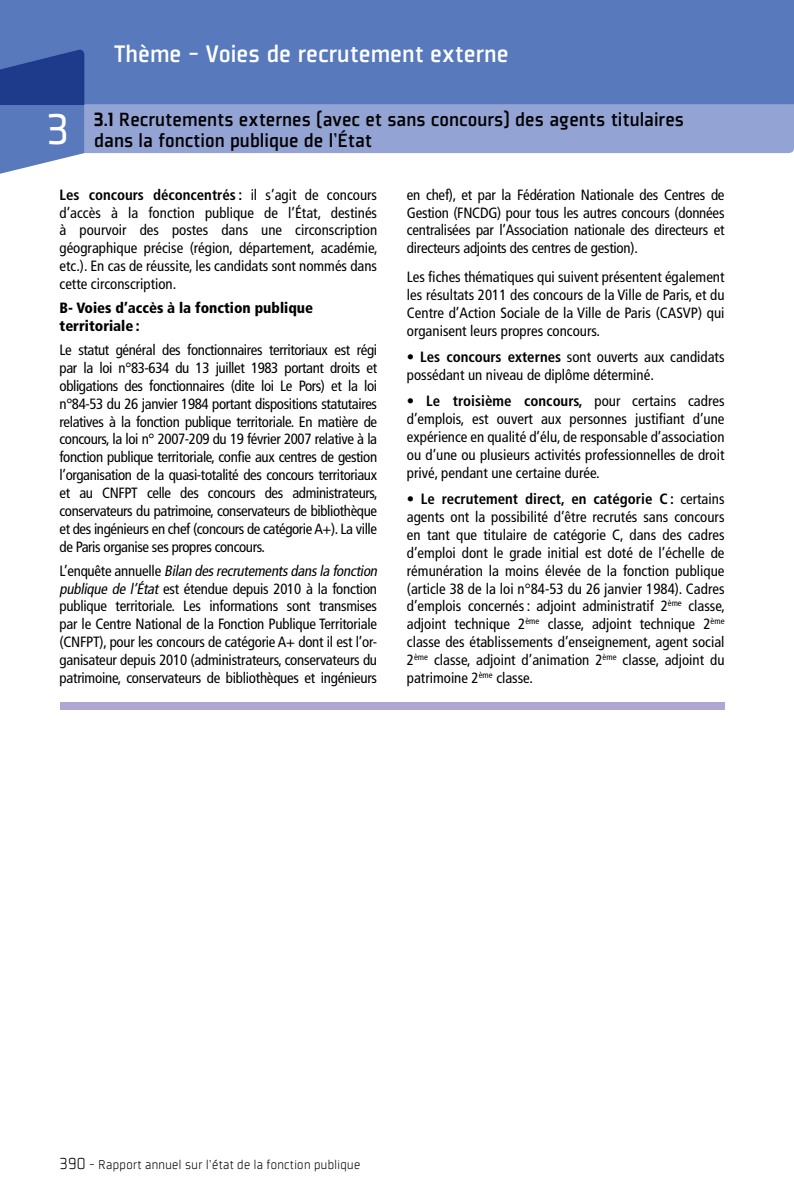
<style>
.page{position:relative;width:794px;height:1191px;background:#fff}
.page>*{position:absolute;margin:0;border:0;box-sizing:border-box;transform-origin:0 0}
.t1{font:47.25px "Plexes";color:#fff}
.t2{font:500 26.25px "Plexes";color:#fff}
.t3{font:500 21px/21px "Plexes";color:#000}
.t4{font:condensed 14.88px/17.8px "Frutiger";letter-spacing:-.015em;color:#000;text-align:justify}
.t5{font:900 condensed 14.88px/17.8px "Frutiger";color:#000}
.t6{font:300 14px "Plexes";letter-spacing:-.02em;color:#000}
.s1{font-weight:900}
.s2{font-weight:700}
.s3{font-style:italic}
.s4{font-size:17.5px}
</style>
<div class="page">
<div style="left:0;top:0;width:794px;height:104px;background:#587abc"></div>
<svg style="left:0;top:50px;width:794px;height:124px"></svg>
<hr style="left:793px;top:0;width:1px;height:104px;background:#587abc">
<div style="left:60px;top:702px;width:664px;height:8px;background:#b0a6d2"></div>
<h2 class="t2" style="left:114px;top:40px;width:396px">Thème - Voies de recrutement externe</h2>
<h3 class="t3" style="left:94px;top:109px;width:591px"><span class="s1">3.1</span> Recrutements externes (avec et sans concours) des agents titulaires dans la fonction publique de l’État</h3>
<p class="t4" style="left:60px;top:186px;width:320px"><span class="s2">Les concours déconcentrés :</span> il s’agit de concours d’accès à la fonction publique de l’État, destinés à pourvoir des postes dans une circonscription géographique précise (région, département, académie, etc.). En cas de réussite, les candidats sont nommés dans cette circonscription.</p>
<p class="t5" style="left:60px;top:299px;width:255px">B- Voies d’accès à la fonction publique territoriale :</p>
<p class="t4" style="left:60px;top:341px;width:320px">Le statut général des fonctionnaires territoriaux est régi par la loi n°83-634 du 13 juillet 1983 portant droits et obligations des fonctionnaires (dite loi Le Pors) et la loi n°84-53 du 26 janvier 1984 portant dispositions statutaires relatives à la fonction publique territoriale. En matière de concours, la loi n° 2007-209 du 19 février 2007 relative à la fonction publique territoriale, confie aux centres de gestion l’organisation de la quasi-totalité des concours territoriaux et au CNFPT celle des concours des administrateurs, conservateurs du patrimoine, conservateurs de bibliothèque et des ingénieurs en chef (concours de catégorie A+). La ville de Paris organise ses propres concours.</p>
<p class="t4" style="left:60px;top:562px;width:322px;text-align:left">L’ e n q u ê t e a n n u e l l e <span class="s3">Bilan desrecrutementsdansla fonction publique de l’État</span> est étendue depuis 2010 à la fonction publique territoriale. Les informations sont transmises par le Centre National de la Fonction Publique Territoriale (CNFPT), pour les concours de catégorie A+ dont il est l’or&shy;ganisateur depuis 2010 (administrateurs, conservateurs du patrimoine, conservateurs de bibliothèques et ingénieurs</p>
<h1 class="t1" style="left:47px;top:104px;width:24px">3</h1>
<p class="t4" style="left:407px;top:186px;width:319px">en chef), et par la Fédération Nationale des Centres de Gestion (FNCDG) pour tous les autres concours (données centralisées par l’Association nationale des directeurs et directeurs adjoints des centres de gestion).</p>
<p class="t4" style="left:407px;top:268px;width:319px">Les fiches thématiques qui suivent présentent également les résultats 2011 des concours de la Ville de Paris, et du Centre d’Action Sociale de la Ville de Paris (CASVP) qui organisent leurs propres concours.</p>
<p class="t4" style="left:407px;top:348px;width:319px">• <span class="s2">Les concours externes</span> sont ouverts aux candidats possédant un niveau de diplôme déterminé.</p>
<p class="t4" style="left:407px;top:392px;width:319px">• <span class="s2">Le troisième concours,</span> pour certains cadres d’emplois, est ouvert aux personnes justifiant d’une expérience en qualité d’élu, de responsable d’association ou d’une ou plusieurs activités professionnelles de droit privé, pendant une certaine durée.</p>
<p class="t4" style="left:407px;top:490px;width:320px">• <span class="s2">Le recrutement direct, en catégorie C :</span> certains agents ont la possibilité d’être recrutés sans concours en tant que titulaire de catégorie C, dans des cadres d’emploi dont le grade initial est doté de l’échelle de rémunération la moins élevée de la fonction publique (article 38 de la loi n°84-53 du 26 janvier 1984). Cadres d’emplois concernés : adjoint administratif 2<sup>ème</sup> classe, adjoint technique 2<sup>ème</sup> classe, adjoint technique 2<sup>ème </sup>classe des établissements d’enseignement, agent social 2<sup>ème</sup> classe, adjoint d’animation 2<sup>ème</sup> classe, adjoint du patrimoine 2<sup>ème</sup> classe.</p>
<p class="t6" style="left:60px;top:1157px;width:302px"><span class="s4">390</span> - Rapport annuel sur l’état de la fonction publique</p>
</div>
